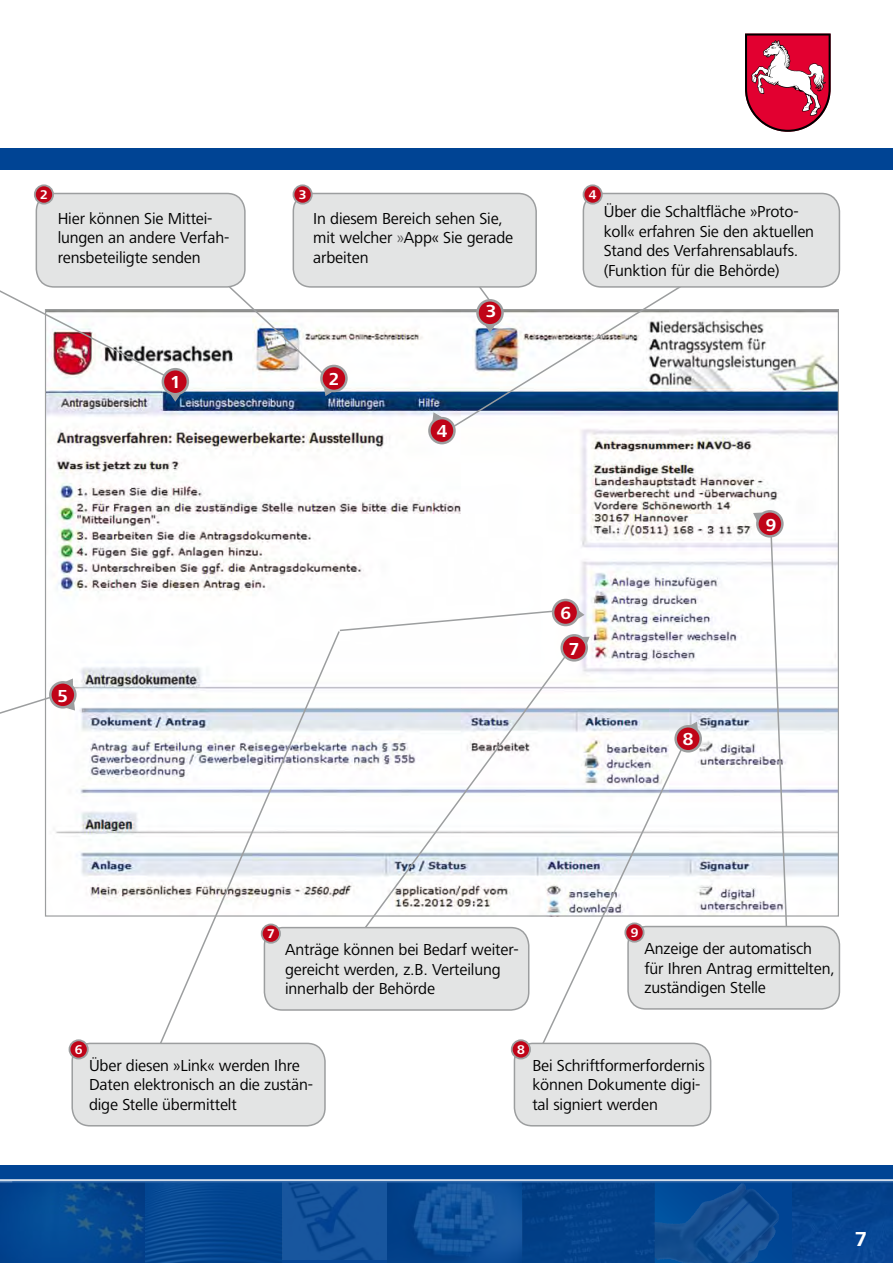
<style>
.page{position:relative;width:893px;height:1263px;background:#fff}
.page>*{position:absolute;margin:0;border:0;box-sizing:border-box;transform-origin:0 0}
.t1{font:700 21px "Frutiger Next LT";color:#fff}
.t2{font:700 18px/35.2px "Frutiger Next LT";color:#fff;text-align:center}
.t3{font:16.5px/19.5px "Frutiger Next LT";letter-spacing:-.01em;color:#000}
.t4{font:700 13.2px "Frutiger Next LT";color:#fff}
.s1{color:#58585a}
</style>
<div class="page">
<div style="left:0;top:1165px;width:893px;height:98px;background:#004494"></div>
<img style="left:0;top:1182px;width:145px;height:81px">
<svg style="left:655px;top:1182px;width:137px;height:81px"></svg>
<img style="left:655px;top:1187px;width:82px;height:73px">
<div style="left:282px;top:1181px;width:106px;height:82px;background:#064695"></div>
<img style="left:282px;top:1182px;width:105px;height:78px">
<img style="left:387px;top:1182px;width:135px;height:81px">
<div style="left:522px;top:1181px;width:133px;height:82px;background:#024089"></div>
<img style="left:792px;top:1182px;width:101px;height:81px">
<hr style="left:0;top:1181px;width:893px;height:1px;background:#fff">
<hr style="left:0;top:1179px;width:893px;height:2px;background:#fff">
<img style="left:47px;top:311px;width:790px;height:604px">
<svg style="left:0;top:695px;width:54px;height:59px"></svg>
<svg style="left:536px;top:744px;width:149px;height:299px"></svg>
<svg style="left:360px;top:651px;width:210px;height:283px"></svg>
<svg style="left:770px;top:533px;width:20px;height:393px"></svg>
<svg style="left:440px;top:225px;width:339px;height:210px"></svg>
<div style="left:50px;top:682px;width:25px;height:25px;background:#c00418;border-radius:50%"></div>
<div style="left:49px;top:681px;width:28px;height:28px;border:3px solid #9c9e9f;border-radius:50%"></div>
<svg style="left:62px;top:677px;width:13px;height:12px"></svg>
<svg style="left:65px;top:699px;width:11px;height:13px"></svg>
<div style="left:36px;top:193px;width:209px;height:94px;background:#e3e4e4;border-radius:18px"></div>
<div style="left:36px;top:193px;width:210px;height:95px;border:2px solid #9c9e9f;border-radius:18px"></div>
<div style="left:321px;top:366px;width:25px;height:25px;background:#c00418;border-radius:50%"></div>
<div style="left:320px;top:365px;width:28px;height:27px;border:3px solid #9c9e9f;border-radius:50%"></div>
<div style="left:477px;top:300px;width:25px;height:25px;background:#c00418;border-radius:50%"></div>
<div style="left:476px;top:299px;width:28px;height:28px;border:3px solid #9c9e9f;border-radius:50%"></div>
<svg style="left:484px;top:323px;width:13px;height:12px"></svg>
<div style="left:293px;top:193px;width:243px;height:94px;background:#e3e4e4;border-radius:18px"></div>
<div style="left:293px;top:193px;width:244px;height:95px;border:2px solid #9c9e9f;border-radius:18px"></div>
<div style="left:429px;top:418px;width:25px;height:25px;background:#c00418;border-radius:50%"></div>
<div style="left:428px;top:417px;width:28px;height:27px;border:3px solid #9c9e9f;border-radius:50%"></div>
<svg style="left:431px;top:410px;width:11px;height:13px"></svg>
<div style="left:583px;top:193px;width:256px;height:94px;background:#e3e4e4;border-radius:18px"></div>
<div style="left:583px;top:193px;width:257px;height:95px;border:2px solid #9c9e9f;border-radius:18px"></div>
<div style="left:514px;top:1043px;width:197px;height:83px;background:#e3e4e4;border-radius:18px"></div>
<div style="left:514px;top:1043px;width:197px;height:83px;border:2px solid #9c9e9f;border-radius:18px"></div>
<div style="left:512px;top:1040px;width:18px;height:18px;background:#c00418;border-radius:50%"></div>
<div style="left:511px;top:1039px;width:20px;height:20px;border:2px solid #9c9e9f;border-radius:50%"></div>
<div style="left:35px;top:185px;width:18px;height:19px;background:#c00418;border-radius:50%"></div>
<div style="left:34px;top:184px;width:20px;height:21px;border:2px solid #9c9e9f;border-radius:50%"></div>
<div style="left:293px;top:185px;width:19px;height:19px;background:#c00418;border-radius:50%"></div>
<div style="left:293px;top:184px;width:20px;height:21px;border:2px solid #9c9e9f;border-radius:50%"></div>
<div style="left:583px;top:185px;width:19px;height:19px;background:#c00418;border-radius:50%"></div>
<div style="left:583px;top:184px;width:20px;height:21px;border:2px solid #9c9e9f;border-radius:50%"></div>
<div style="left:676px;top:726px;width:25px;height:25px;background:#c00418;border-radius:50%"></div>
<div style="left:674px;top:725px;width:28px;height:27px;border:3px solid #9c9e9f;border-radius:50%"></div>
<svg style="left:687px;top:720px;width:13px;height:12px"></svg>
<div style="left:264px;top:928px;width:265px;height:82px;background:#e3e4e4;border-radius:18px"></div>
<div style="left:264px;top:927px;width:265px;height:84px;border:2px solid #9c9e9f;border-radius:18px"></div>
<div style="left:757px;top:511px;width:25px;height:25px;background:#c00418;border-radius:50%"></div>
<div style="left:756px;top:510px;width:28px;height:28px;border:3px solid #9c9e9f;border-radius:50%"></div>
<svg style="left:751px;top:511px;width:12px;height:13px"></svg>
<div style="left:628px;top:926px;width:211px;height:83px;background:#e3e4e4;border-radius:18px"></div>
<div style="left:627px;top:926px;width:213px;height:84px;border:2px solid #9c9e9f;border-radius:18px"></div>
<div style="left:625px;top:923px;width:19px;height:19px;background:#c00418;border-radius:50%"></div>
<div style="left:624px;top:922px;width:20px;height:20px;border:2px solid #9c9e9f;border-radius:50%"></div>
<svg style="left:146px;top:629px;width:195px;height:423px"></svg>
<svg style="left:338px;top:608px;width:229px;height:24px"></svg>
<div style="left:553px;top:600px;width:25px;height:25px;background:#c00418;border-radius:50%"></div>
<div style="left:552px;top:599px;width:27px;height:27px;border:3px solid #9c9e9f;border-radius:50%"></div>
<svg style="left:575px;top:607px;width:12px;height:13px"></svg>
<div style="left:562px;top:635px;width:25px;height:25px;background:#c00418;border-radius:50%"></div>
<div style="left:560px;top:634px;width:28px;height:28px;border:3px solid #9c9e9f;border-radius:50%"></div>
<svg style="left:578px;top:636px;width:13px;height:10px"></svg>
<div style="left:72px;top:1043px;width:253px;height:83px;background:#e3e4e4;border-radius:18px"></div>
<div style="left:71px;top:1043px;width:255px;height:83px;border:2px solid #9c9e9f;border-radius:18px"></div>
<div style="left:70px;top:1040px;width:18px;height:18px;background:#c00418;border-radius:50%"></div>
<div style="left:69px;top:1039px;width:20px;height:20px;border:2px solid #9c9e9f;border-radius:50%"></div>
<svg style="left:0;top:240px;width:335px;height:164px"></svg>
<div style="left:0;top:149px;width:893px;height:21px;background:#004494"></div>
<svg style="left:745px;top:34px;width:86px;height:98px"></svg>
<p class="t4" style="left:40px;top:187px;width:9px">2</p>
<p class="t4" style="left:299px;top:187px;width:9px">3</p>
<p class="t4" style="left:589px;top:187px;width:9px">4</p>
<p class="t3" style="left:58px;top:208px;width:173px">Hier können Sie Mittei&shy;lungen an andere Verfah&shy;rensbeteiligte senden</p>
<p class="t3" style="left:313px;top:208px;width:202px">In diesem Bereich sehen Sie, mit welcher <span class="s1">»</span>App« Sie gerade arbeiten</p>
<p class="t3" style="left:604px;top:202px;width:212px">Über die Schaltfläche »Proto&shy;koll« erfahren Sie den aktuellen<br>Stand des Verfahrensablaufs. (Funktion für die Behörde)</p>
<p class="t2" style="left:486px;top:294px;width:12px">3</p>
<p class="t2" style="left:170px;top:365px;width:12px">1</p>
<p class="t2" style="left:329px;top:362px;width:12px">2</p>
<p class="t2" style="left:437px;top:414px;width:12px">4</p>
<p class="t2" style="left:58px;top:678px;width:12px">5</p>
<p class="t2" style="left:560px;top:596px;width:21px">6<br>7</p>
<p class="t2" style="left:766px;top:507px;width:12px">9</p>
<p class="t2" style="left:683px;top:722px;width:12px">8</p>
<p class="t4" style="left:267px;top:926px;width:9px">7</p>
<p class="t3" style="left:285px;top:940px;width:235px">Anträge können bei Bedarf weiter&shy;gereicht werden, z.B. Verteilung innerhalb der Behörde</p>
<p class="t4" style="left:631px;top:925px;width:9px">9</p>
<p class="t3" style="left:645px;top:939px;width:192px">Anzeige der automatisch für Ihren Antrag ermittelten, zuständigen Stelle</p>
<p class="t4" style="left:75px;top:1042px;width:9px">6</p>
<p class="t3" style="left:89px;top:1056px;width:226px">Über diesen »Link« werden Ihre<br>Daten elektronisch an die zustän&shy;dige Stelle übermittelt</p>
<p class="t4" style="left:517px;top:1042px;width:9px">8</p>
<p class="t3" style="left:532px;top:1056px;width:174px">Bei Schriftformerfordernis können Dokumente digi&shy;tal signiert werden</p>
<p class="t1" style="left:855px;top:1227px;width:14px">7</p>
</div>
